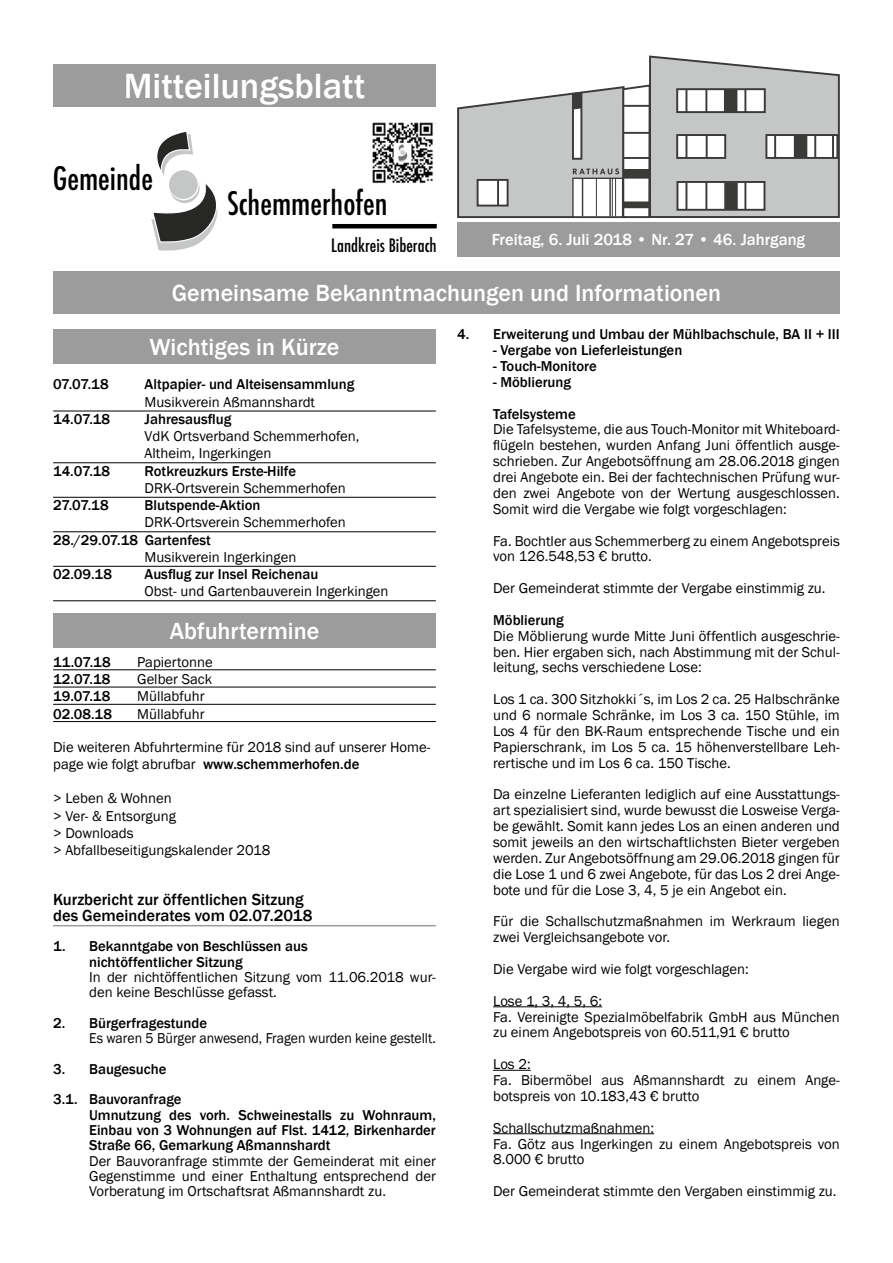
<style>
.page{position:relative;width:893px;height:1263px;background:#fff}
.page>*{position:absolute;margin:0;border:0;box-sizing:border-box;transform-origin:0 0}
.t1{font:500 36px "Franklin Gothic";color:#fff}
.t2{font:500 condensed 31.5px "Futura";color:#000}
.t3{font:500 24px "Franklin Gothic";color:#fff}
.t4{font:500 condensed 18px "Futura";color:#000}
.t5{font:500 16.5px/15.3px "Franklin Gothic";color:#000}
.t6{font:500 16.5px "Franklin Gothic";color:#fff}
.t7{font:14.7px/15.9px "Franklin Gothic";color:#000}
.t8{font:500 14.7px/15.3px "Franklin Gothic";color:#000}
.t9{font:14.7px "Franklin Gothic";color:#000;scale:.94 1}
.s1{font-weight:500}
</style>
<div class="page">
<div style="left:53px;top:272px;width:787px;height:42px;background:#9c9c9d"></div>
<div style="left:53px;top:64px;width:383px;height:42px;background:#9c9c9d"></div>
<div style="left:457px;top:222px;width:383px;height:34px;background:#9c9c9d"></div>
<img style="left:372px;top:122px;width:64px;height:62px">
<hr style="left:332px;top:224px;width:105px;height:4px;background:#000">
<svg style="left:151px;top:132px;width:67px;height:119px"></svg>
<div style="left:169px;top:170px;width:29px;height:29px;background:#c5c6c6;border-radius:50%"></div>
<hr style="left:53px;top:411px;width:383px;height:1px;background:#000">
<hr style="left:53px;top:462px;width:383px;height:1px;background:#000">
<hr style="left:53px;top:497px;width:383px;height:1px;background:#000">
<hr style="left:53px;top:531px;width:383px;height:1px;background:#000">
<hr style="left:53px;top:566px;width:383px;height:1px;background:#000">
<hr style="left:53px;top:600px;width:383px;height:1px;background:#000">
<hr style="left:53px;top:669px;width:383px;height:1px;background:#000">
<hr style="left:53px;top:687px;width:383px;height:1px;background:#000">
<hr style="left:53px;top:704px;width:383px;height:1px;background:#000">
<hr style="left:53px;top:721px;width:383px;height:1px;background:#000">
<hr style="left:53px;top:925px;width:383px;height:1px;background:#9c9c9d">
<div style="left:53px;top:330px;width:383px;height:34px;background:#9c9c9d"></div>
<div style="left:53px;top:613px;width:383px;height:34px;background:#9c9c9d"></div>
<hr style="left:493px;top:1006px;width:109px;height:1px;background:#000">
<hr style="left:493px;top:1070px;width:38px;height:1px;background:#000">
<hr style="left:493px;top:1133px;width:161px;height:1px;background:#000">
<svg style="left:457px;top:55px;width:383px;height:164px"></svg>
<h1 class="t1" style="left:124px;top:63px;width:243px">Mitteilungsblatt</h1>
<h2 class="t2" style="left:53px;top:158px;width:102px">Gemeinde</h2>
<h2 class="t2" style="left:227px;top:183px;width:162px">Schemmerhofen</h2>
<p class="t4" style="left:331px;top:234px;width:107px">Landkreis Biberach</p>
<p class="t6" style="left:492px;top:229px;width:315px">Freitag, 6. Juli 2018 • Nr. 27 • 46. Jahrgang</p>
<h3 class="t3" style="left:172px;top:278px;width:551px">Gemeinsame Bekanntmachungen und Informationen</h3>
<h3 class="t3" style="left:149px;top:333px;width:192px">Wichtiges in Kürze</h3>
<p class="t8" style="left:53px;top:377px;width:57px">07.07.18</p>
<p class="t8" style="left:145px;top:377px;width:211px">Altpapier- und Alteisensammlung</p>
<p class="t7" style="left:145px;top:394px;width:172px">Musikverein Aßmannshardt</p>
<p class="t8" style="left:53px;top:411px;width:59px">14.07.18</p>
<p class="t8" style="left:145px;top:411px;width:88px">Jahresausflug</p>
<p class="t7" style="left:145px;top:428px;width:216px;line-height:17.2px">VdK Ortsverband Schemmerhofen,<br>Altheim, Ingerkingen</p>
<p class="t8" style="left:53px;top:463px;width:59px">14.07.18</p>
<p class="t8" style="left:145px;top:463px;width:153px">Rotkreuzkurs Erste-Hilfe</p>
<p class="t7" style="left:145px;top:480px;width:203px">DRK-Ortsverein Schemmerhofen</p>
<p class="t8" style="left:53px;top:498px;width:57px">27.07.18</p>
<p class="t8" style="left:145px;top:498px;width:117px">Blutspende-Aktion</p>
<p class="t7" style="left:145px;top:515px;width:203px">DRK-Ortsverein Schemmerhofen</p>
<p class="t8" style="left:53px;top:532px;width:159px">28./29.07.18 Gartenfest</p>
<p class="t7" style="left:145px;top:549px;width:153px">Musikverein Ingerkingen</p>
<p class="t8" style="left:53px;top:567px;width:60px">02.09.18</p>
<p class="t8" style="left:145px;top:567px;width:175px">Ausflug zur Insel Reichenau</p>
<p class="t7" style="left:145px;top:584px;width:245px">Obst- und Gartenbauverein Ingerkingen</p>
<h3 class="t3" style="left:170px;top:616px;width:151px">Abfuhrtermine</h3>
<p class="t8" style="left:53px;top:654px;width:59px">11.07.18</p>
<p class="t7" style="left:137px;top:654px;width:77px">Papiertonne</p>
<p class="t8" style="left:53px;top:672px;width:59px">12.07.18</p>
<p class="t7" style="left:137px;top:671px;width:76px">Gelber Sack</p>
<p class="t8" style="left:53px;top:689px;width:59px">19.07.18</p>
<p class="t7" style="left:137px;top:689px;width:69px">Müllabfuhr</p>
<p class="t8" style="left:53px;top:706px;width:60px">02.08.18</p>
<p class="t7" style="left:137px;top:706px;width:69px">Müllabfuhr</p>
<p class="t7" style="left:53px;top:738px;width:379px;line-height:17.2px">Die weiteren Abfuhrtermine für 2018 sind auf unserer Home&shy;page wie folgt abrufbar <span class="s1">www.schemmerhofen.de</span></p>
<p class="t7" style="left:53px;top:790px;width:219px;line-height:17.2px">&gt; Leben &amp; Wohnen<br>&gt; Ver- &amp; Entsorgung<br>&gt; Downloads<br>&gt; Abfallbeseitigungskalender 2018</p>
<p class="t5" style="left:53px;top:892px;width:261px">Kurzbericht zur öffentlichen Sitzung des Gemeinderates vom 02.07.2018</p>
<p class="t8" style="left:89px;top:939px;width:220px;text-indent:-36px">1. Bekanntgabe von Beschlüssen aus nichtöffentlicher Sitzung</p>
<p class="t7" style="left:89px;top:970px;width:348px;line-height:15.3px">In der nichtöffentlichen Sitzung vom 11.06.2018 wur&shy;den keine Beschlüsse gefasst.</p>
<p class="t8" style="left:53px;top:1015px;width:155px">2. Bürgerfragestunde</p>
<p class="t9" style="left:89px;top:1029px;width:370px">Es waren 5 Bürger anwesend, Fragen wurden keine gestellt.</p>
<p class="t8" style="left:53px;top:1054px;width:130px;line-height:30.6px">3. Baugesuche<br>3.1. Bauvoranfrage</p>
<p class="t8" style="left:89px;top:1107px;width:348px;text-align:justify">Umnutzung des vorh. Schweinestalls zu Wohnraum, Einbau von 3 Wohnungen auf Flst. 1412, Birkenharder Straße 66, Gemarkung Aßmannshardt</p>
<p class="t7" style="left:89px;top:1153px;width:348px;line-height:15.3px;text-align:justify">Der Bauvoranfrage stimmte der Gemeinderat mit einer Gegenstimme und einer Enthaltung entsprechend der Vorberatung im Ortschaftsrat Aßmannshardt zu.</p>
<p class="t8" style="left:457px;top:327px;width:384px">4. Erweiterung und Umbau der Mühlbachschule, BA II + III</p>
<p class="t8" style="left:493px;top:343px;width:191px">- Vergabe von Lieferleistungen</p>
<p class="t8" style="left:493px;top:359px;width:105px">- Touch-Monitore</p>
<p class="t8" style="left:493px;top:366px;width:84px;line-height:31.8px">- Möblierung<br>Tafelsysteme</p>
<p class="t7" style="left:493px;top:422px;width:348px;text-align:justify">Die Tafelsysteme, die aus Touch-Monitor mit Whiteboard&shy;flügeln bestehen, wurden Anfang Juni öffentlich ausge&shy;schrieben. Zur Angebotsöffnung am 28.06.2018 gingen drei Angebote ein. Bei der fachtechnischen Prüfung wur&shy;den zwei Angebote von der Wertung ausgeschlossen.<br>Somit wird die Vergabe wie folgt vorgeschlagen:</p>
<p class="t7" style="left:493px;top:533px;width:348px">Fa. Bochtler aus Schemmerberg zu einem Angebotspreis von 126.548,53 € brutto.</p>
<p class="t7" style="left:493px;top:581px;width:334px">Der Gemeinderat stimmte der Vergabe einstimmig zu.</p>
<p class="t8" style="left:493px;top:612px;width:72px">Möblierung</p>
<p class="t7" style="left:493px;top:628px;width:348px;text-align:justify">Die Möblierung wurde Mitte Juni öffentlich ausgeschrie&shy;ben. Hier ergaben sich, nach Abstimmung mit der Schul&shy;leitung, sechs verschiedene Lose:</p>
<p class="t7" style="left:493px;top:692px;width:348px;text-align:justify">Los 1 ca. 300 Sitzhokki´s, im Los 2 ca. 25 Halbschränke und 6 normale Schränke, im Los 3 ca. 150 Stühle, im Los 4 für den BK-Raum entsprechende Tische und ein Papierschrank, im Los 5 ca. 15 höhenverstellbare Leh&shy;rertische und im Los 6 ca. 150 Tische.</p>
<p class="t7" style="left:493px;top:787px;width:348px;text-align:justify">Da einzelne Lieferanten lediglich auf eine Ausstattungs&shy;art spezialisiert sind, wurde bewusst die Losweise Verga&shy;be gewählt. Somit kann jedes Los an einen anderen und somit jeweils an den wirtschaftlichsten Bieter vergeben werden. Zur Angebotsöffnung am 29.06.2018 gingen für die Lose 1 und 6 zwei Angebote, für das Los 2 drei Ange&shy;bote und für die Lose 3, 4, 5 je ein Angebot ein.</p>
<p class="t7" style="left:493px;top:914px;width:348px">Für die Schallschutzmaßnahmen im Werkraum liegen zwei Vergleichsangebote vor.</p>
<p class="t7" style="left:493px;top:953px;width:257px;line-height:31.8px">Die Vergabe wird wie folgt vorgeschlagen:<br>Lose 1, 3, 4, 5, 6:</p>
<p class="t7" style="left:493px;top:1009px;width:348px">Fa. Vereinigte Spezialmöbelfabrik GmbH aus München zu einem Angebotspreis von 60.511,91 € brutto</p>
<p class="t7" style="left:493px;top:1057px;width:348px">Los 2:<br>Fa. Bibermöbel aus Aßmannshardt zu einem Ange&shy;botspreis von 10.183,43 € brutto</p>
<p class="t7" style="left:493px;top:1120px;width:348px">Schallschutzmaßnahmen:<br>Fa. Götz aus Ingerkingen zu einem Angebotspreis von<br>8.000 € brutto</p>
<p class="t7" style="left:493px;top:1183px;width:345px">Der Gemeinderat stimmte den Vergaben einstimmig zu.</p>
</div>
